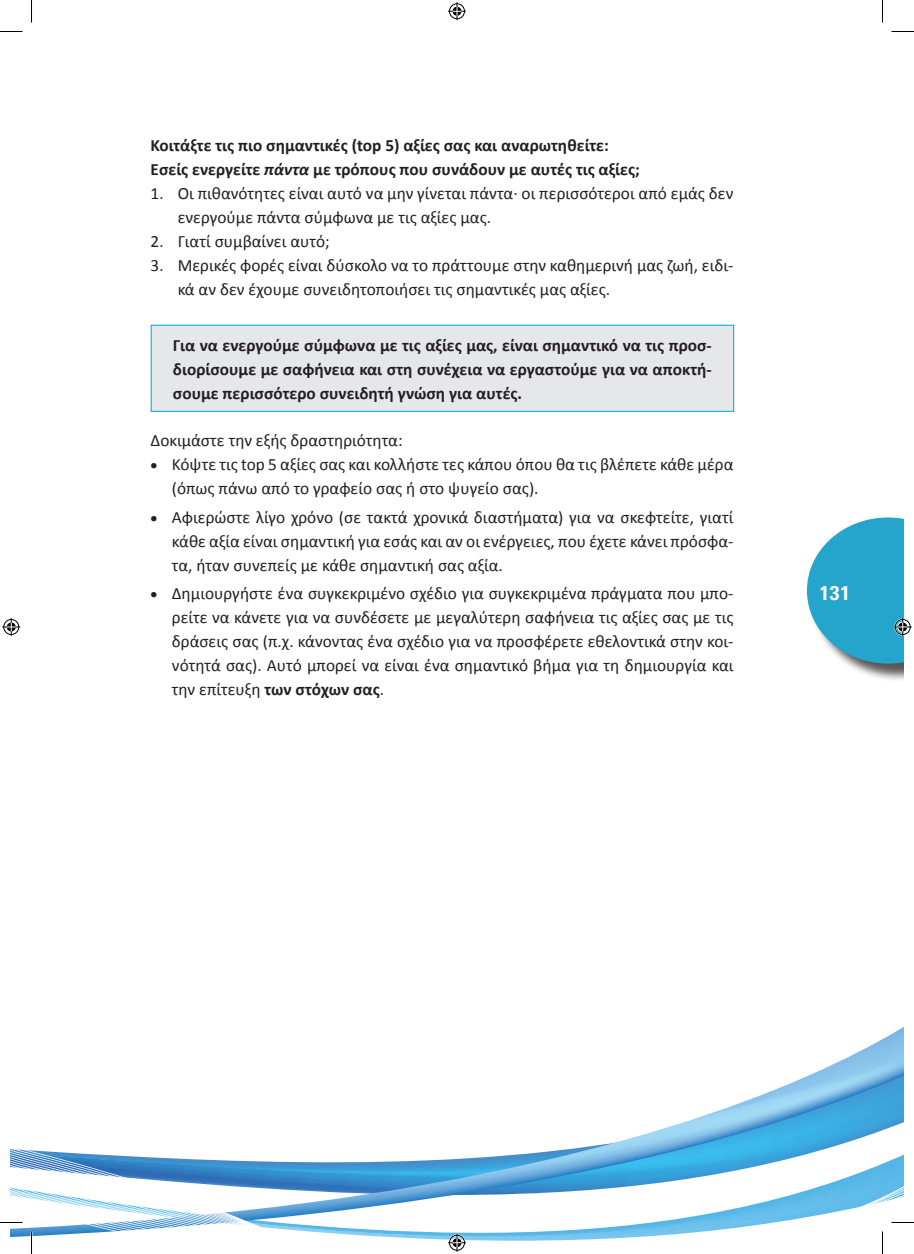
<style>
.page{position:relative;width:914px;height:1254px;background:#fff}
.page>*{position:absolute;margin:0;border:0;box-sizing:border-box;transform-origin:0 0}
.t1{font:700 19.95px "PF Paperback";color:#fff}
.t2{font:17.25px/24px "Calibri";color:#231f20}
.t3{font:700 17.25px/24px "Calibri";color:#231f20}
.s1{font-style:italic}
.s2{font-weight:700}
</style>
<div class="page">
<svg style="left:10px;top:1060px;width:893px;height:181px"></svg>
<div style="left:809px;top:520px;width:94px;height:162px;background:#231f20;opacity:.75"></div>
<div style="left:151px;top:325px;width:582px;height:86px;background:#e6e7e9"></div>
<div style="left:151px;top:325px;width:583px;height:87px;border:1px solid #00abe7"></div>
<hr style="left:0;top:1221px;width:22px;height:2px;background:#fff">
<hr style="left:891px;top:1221px;width:22px;height:2px;background:#fff">
<hr style="left:881px;top:1231px;width:2px;height:23px;background:#fff">
<svg style="left:0;top:31px;width:22px;height:1px"></svg>
<svg style="left:891px;top:31px;width:22px;height:1px"></svg>
<svg style="left:0;top:1222px;width:22px;height:1px"></svg>
<svg style="left:891px;top:1222px;width:22px;height:1px"></svg>
<svg style="left:31px;top:0;width:1px;height:22px"></svg>
<svg style="left:31px;top:1231px;width:1px;height:23px"></svg>
<svg style="left:882px;top:0;width:1px;height:22px"></svg>
<svg style="left:882px;top:1231px;width:1px;height:23px"></svg>
<svg style="left:448px;top:2px;width:18px;height:18px"></svg>
<svg style="left:448px;top:1233px;width:18px;height:18px"></svg>
<svg style="left:2px;top:618px;width:18px;height:18px"></svg>
<svg style="left:807px;top:517px;width:104px;height:146px"></svg>
<p class="t3" style="left:151px;top:133px;width:490px">Κοιτάξτε τις πιο σημαντικές (top 5) αξίες σας και αναρωτηθείτε:<br>Εσείς ενεργείτε <span class="s1">πάντα</span> με τρόπους που συνάδουν με αυτές τις αξίες;</p>
<p class="t2" style="left:178px;top:181px;width:557px;text-indent:-27px">1. Οι πιθανότητες είναι αυτό να μην γίνεται πάντα· οι περισσότεροι από εμάς δεν ενεργούμε πάντα σύμφωνα με τις αξίες μας.</p>
<p class="t2" style="left:151px;top:229px;width:181px">2. Γιατί συμβαίνει αυτό;</p>
<p class="t2" style="left:178px;top:253px;width:557px;text-indent:-27px">3. Μερικές φορές είναι δύσκολο να το πράττουμε στην καθημερινή μας ζωή, ειδι&shy;κά αν δεν έχουμε συνειδητοποιήσει τις σημαντικές μας αξίες.</p>
<p class="t3" style="left:173px;top:333px;width:540px;text-align:justify">Για να ενεργούμε σύμφωνα με τις αξίες μας, είναι σημαντικό να τις προσ&shy;διορίσουμε με σαφήνεια και στη συνέχεια να εργαστούμε για να αποκτή&shy;σουμε περισσότερο συνειδητή γνώση για αυτές.</p>
<p class="t2" style="left:151px;top:429px;width:253px">Δοκιμάστε την εξής δραστηριότητα:</p>
<p class="t2" style="left:172px;top:453px;width:563px;text-indent:-21px">• Κόψτε τις top 5 αξίες σας και κολλήστε τες κάπου όπου θα τις βλέπετε κάθε μέρα (όπως πάνω από το γραφείο σας ή στο ψυγείο σας).</p>
<p class="t2" style="left:172px;top:505px;width:563px;text-align:justify;text-indent:-21px">• Αφιερώστε λίγο χρόνο (σε τακτά χρονικά διαστήματα) για να σκεφτείτε, γιατί κάθε αξία είναι σημαντική για εσάς και αν οι ενέργειες, που έχετε κάνει πρόσφα&shy;τα, ήταν συνεπείς με κάθε σημαντική σας αξία.</p>
<p class="t2" style="left:172px;top:581px;width:563px;text-align:justify;text-indent:-21px">• Δημιουργήστε ένα συγκεκριμένο σχέδιο για συγκεκριμένα πράγματα που μπο&shy;ρείτε να κάνετε για να συνδέσετε με μεγαλύτερη σαφήνεια τις αξίες σας με τις δράσεις σας (π.χ. κάνοντας ένα σχέδιο για να προσφέρετε εθελοντικά στην κοι&shy;νότητά σας). Αυτό μπορεί να είναι ένα σημαντικό βήμα για τη δημιουργία και την επίτευξη <span class="s2">των στόχων σας</span>.</p>
<p class="t1" style="left:819px;top:580px;width:32px">131</p>
</div>
